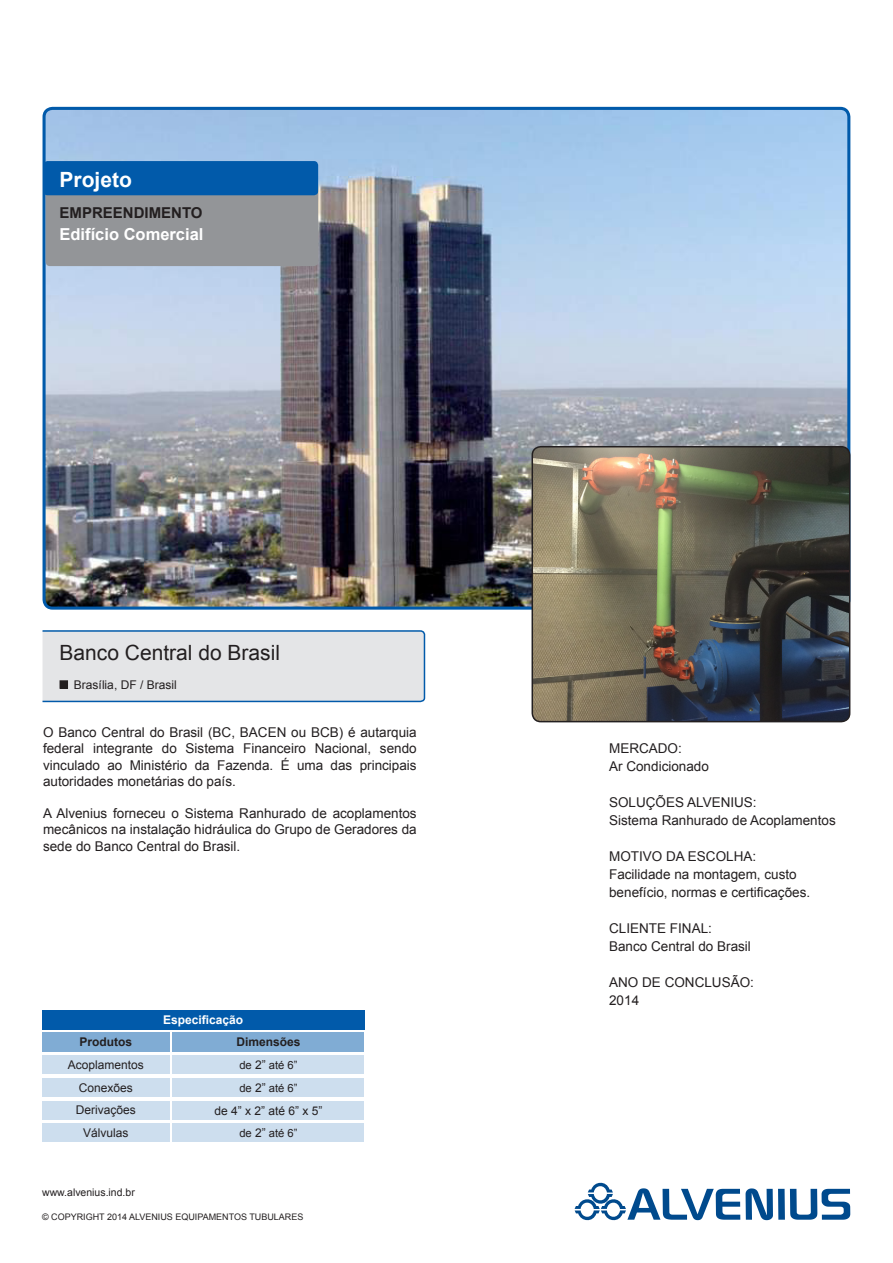
<style>
.page{position:relative;width:893px;height:1263px;background:#fff}
.page>*{position:absolute;margin:0;border:0;box-sizing:border-box;transform-origin:0 0}
.t1{font:21px "Arial";color:#231f20}
.t2{font:700 21px "Arial";color:#fff}
.t3{font:700 16.5px "Arial";color:#fff}
.t4{font:700 15px "Arial";color:#231f20}
.t5{font:13.5px/16.2px "Arial";color:#231f20;text-align:justify}
.t6{font:12px "Arial";color:#231f20}
.t7{font:700 12px "Arial";color:#231f20}
.t8{font:700 12px "Arial";color:#fff}
.t9{font:11.25px "Arial";color:#231f20}
.t10{font:10.5px "Arial";color:#231f20}
.t11{font:9px "Arial";color:#231f20}
.s1{font-size:12px}
</style>
<div class="page">
<svg style="left:42px;top:630px;width:384px;height:73px"></svg>
<img style="left:44px;top:108px;width:805px;height:499px">
<div style="left:43px;top:107px;width:807px;height:503px;border:3px solid #015aaa;border-radius:9px"></div>
<img style="left:532px;top:447px;width:318px;height:275px">
<div style="left:531px;top:446px;width:319px;height:276px;border:2px solid #231f20;border-radius:9px"></div>
<svg style="left:575px;top:1182px;width:275px;height:38px"></svg>
<div style="left:46px;top:188px;width:272px;height:78px;background:#939598;border-radius:4px"></div>
<div style="left:43px;top:161px;width:275px;height:34px;background:#015aaa;border-radius:4px"></div>
<div style="left:60px;top:681px;width:7px;height:7px;background:#231f20"></div>
<div style="left:60px;top:680px;width:8px;height:9px;border:2px solid #231f20"></div>
<div style="left:42px;top:1010px;width:322px;height:19px;background:#015aaa"></div>
<div style="left:42px;top:1055px;width:128px;height:19px;background:#cddeee"></div>
<div style="left:42px;top:1101px;width:128px;height:18px;background:#cddeee"></div>
<div style="left:42px;top:1123px;width:128px;height:19px;background:#cddeee"></div>
<div style="left:173px;top:1055px;width:191px;height:19px;background:#cddeee"></div>
<div style="left:173px;top:1101px;width:191px;height:18px;background:#cddeee"></div>
<div style="left:173px;top:1123px;width:191px;height:19px;background:#cddeee"></div>
<div style="left:42px;top:1078px;width:128px;height:19px;background:#cddeee"></div>
<div style="left:173px;top:1078px;width:191px;height:19px;background:#cddeee"></div>
<div style="left:42px;top:1032px;width:128px;height:20px;background:#80acd4"></div>
<div style="left:173px;top:1032px;width:191px;height:20px;background:#80acd4"></div>
<p class="t2" style="left:60px;top:166px;width:74px">Projeto</p>
<p class="t4" style="left:60px;top:202px;width:145px">EMPREENDIMENTO</p>
<p class="t3" style="left:60px;top:223px;width:145px">Edifício Comercial</p>
<p class="t1" style="left:60px;top:638px;width:222px">Banco Central do Brasil</p>
<p class="t6" style="left:74px;top:677px;width:104px">Brasília, DF / Brasil</p>
<p class="t5" style="left:43px;top:724px;width:375px">O Banco Central do Brasil (BC, BACEN ou BCB) é autarquia federal integrante do Sistema Financeiro Nacional, sendo vinculado ao Ministério da Fazenda. É uma das principais autoridades monetárias do país.</p>
<p class="t5" style="left:43px;top:805px;width:375px">A Alvenius forneceu o Sistema Ranhurado de acoplamentos mecânicos na instalação hidráulica do Grupo de Geradores da sede do Banco Central do Brasil.</p>
<p class="t8" style="left:163px;top:1012px;width:82px">Especificação</p>
<p class="t7" style="left:80px;top:1033px;width:54px">Produtos</p>
<p class="t7" style="left:236px;top:1033px;width:66px">Dimensões</p>
<p class="t9" style="left:239px;top:1058px;width:60px">de <span class="s1">2”</span> até 6”</p>
<p class="t9" style="left:239px;top:1081px;width:60px">de <span class="s1">2”</span> até 6”</p>
<p class="t9" style="left:239px;top:1126px;width:60px">de <span class="s1">2”</span> até 6”</p>
<p class="t6" style="left:68px;top:1057px;width:78px">Acoplamentos</p>
<p class="t6" style="left:76px;top:1102px;width:62px">Derivações</p>
<p class="t6" style="left:83px;top:1125px;width:47px">Válvulas</p>
<p class="t6" style="left:79px;top:1080px;width:56px">Conexões</p>
<p class="t6" style="left:214px;top:1103px;width:110px">de 4” x 2” até 6” x 5”</p>
<p class="t10" style="left:42px;top:1186px;width:94px">www.alvenius.ind.br</p>
<p class="t11" style="left:42px;top:1210px;width:263px">© COPYRIGHT 2014 ALVENIUS EQUIPAMENTOS TUBULARES</p>
<p class="t5" style="left:609px;top:740px;width:74px">MERCADO:</p>
<p class="t5" style="left:609px;top:758px;width:101px">Ar Condicionado</p>
<p class="t5" style="left:609px;top:794px;width:149px">SOLUÇÕES ALVENIUS:</p>
<p class="t5" style="left:609px;top:812px;width:228px">Sistema Ranhurado de Acoplamentos</p>
<p class="t5" style="left:609px;top:848px;width:149px">MOTIVO DA ESCOLHA:</p>
<p class="t5" style="left:609px;top:865px;width:203px;line-height:18px">Facilidade na montagem, custo benefício, normas e certificações.</p>
<p class="t5" style="left:609px;top:920px;width:104px">CLIENTE FINAL:</p>
<p class="t5" style="left:609px;top:938px;width:143px">Banco Central do Brasil</p>
<p class="t5" style="left:609px;top:974px;width:146px">ANO DE CONCLUSÃO:</p>
<p class="t5" style="left:609px;top:992px;width:32px">2014</p>
</div>
